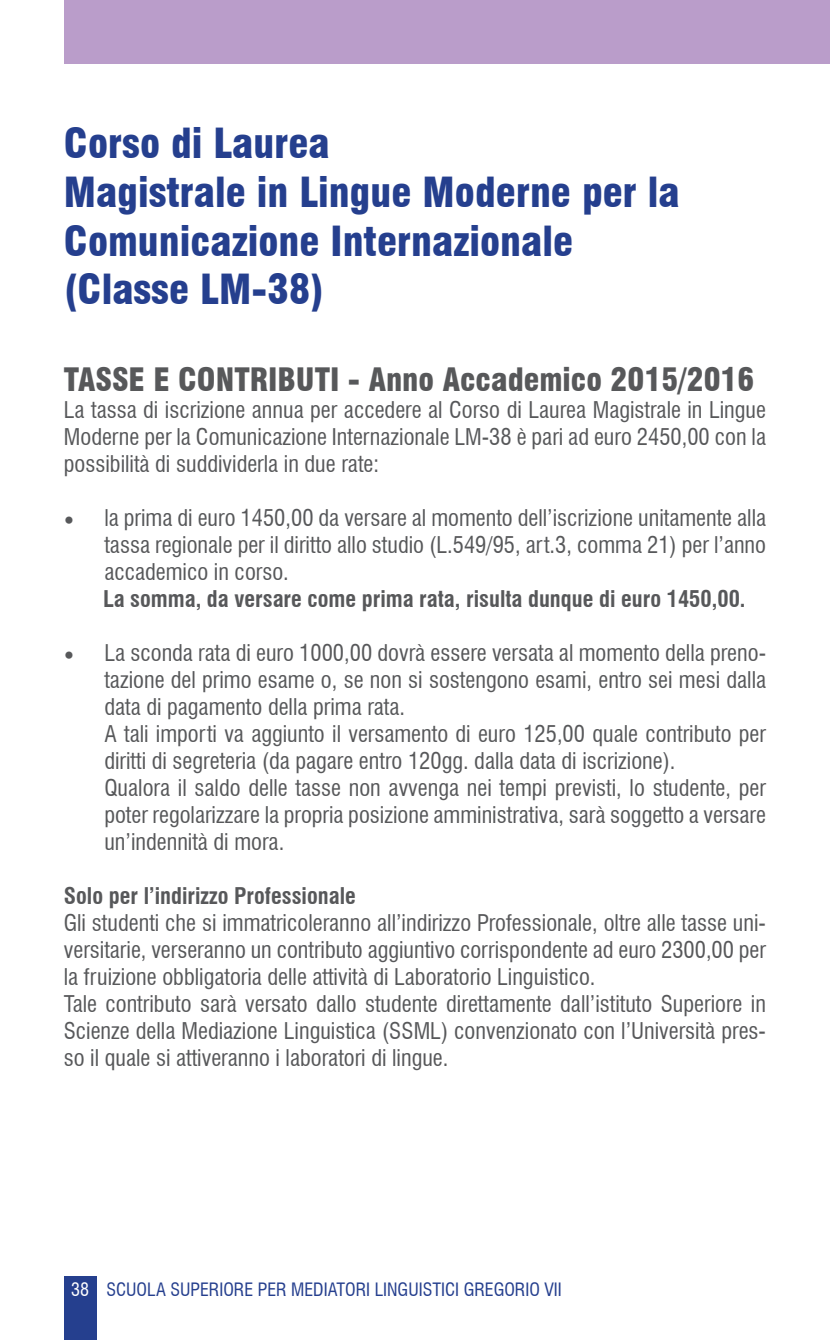
<style>
.page{position:relative;width:830px;height:1340px;background:#fff}
.page>*{position:absolute;margin:0;border:0;box-sizing:border-box;transform-origin:0 0}
.t1{font:900 condensed 40.5px/48.6px "Swiss 721 BT";color:#253f8e}
.t2{font:900 condensed 31.5px "Swiss 721 BT";color:#57585a}
.t3{font:condensed 22.5px/27px "Swiss 721 BT";color:#57585a;text-align:justify}
.t4{font:700 condensed 22.5px "Swiss 721 BT";color:#57585a}
.t5{font:condensed 18px "Swiss 721 BT";color:#253f8e}
.s1{font-family:"Minion Pro";font-stretch:normal;font-size:27px}
.s2{color:#fff}
</style>
<div class="page">
<div style="left:64px;top:1276px;width:32px;height:63px;background:#253f8e"></div>
<div style="left:64px;top:0;width:765px;height:64px;background:#ba9dca"></div>
<h1 class="t1" style="left:64px;top:119px;width:617px">Corso di Laurea<br>Magistrale in Lingue Moderne per la<br>Comunicazione Internazionale (Classe LM-38)</h1>
<h2 class="t2" style="left:64px;top:360px;width:691px">TASSE E CONTRIBUTI - Anno Accademico 2015/2016</h2>
<p class="t3" style="left:64px;top:396px;width:703px">La tassa di iscrizione annua per accedere al Corso di Laurea Magistrale in Lingue Moderne per la Comunicazione Internazionale LM-38 è pari ad euro 2450,00 con la possibilità di suddividerla in due rate:</p>
<p class="t3" style="left:104px;top:504px;width:663px;text-indent:-40px"><span class="s1">•</span> la prima di euro 1450,00 da versare al momento dell’iscrizione unitamente alla tassa regionale per il diritto allo studio (L.549/95, art.3, comma 21) per l’anno accademico in corso.</p>
<p class="t4" style="left:103px;top:585px;width:643px">La somma, da versare come prima rata, risulta dunque di euro 1450,00.</p>
<p class="t3" style="left:104px;top:639px;width:663px;text-align:left;text-indent:-40px"><span class="s1">•</span> La sconda rata di euro 1000,00 dovrà essere versata al momento della preno&shy;tazione del primo esame o, se non si sostengono esami, entro sei mesi dalla data di pagamento della prima rata.<br>A tali importi va aggiunto il versamento di euro 125,00 quale contributo per diritti di segreteria (da pagare entro 120gg. dalla data di iscrizione).<br>Qualora il saldo delle tasse non avvenga nei tempi previsti, lo studente, per poter regolarizzare la propria posizione amministrativa, sarà soggetto a versare un’indennità di mora.</p>
<p class="t4" style="left:64px;top:882px;width:293px">Solo per l’indirizzo Professionale</p>
<p class="t3" style="left:64px;top:909px;width:703px;text-align:left">Gli studenti che si immatricoleranno all’indirizzo Professionale, oltre alle tasse uni&shy;versitarie, verseranno un contributo aggiuntivo corrispondente ad euro 2300,00 per la fruizione obbligatoria delle attività di Laboratorio Linguistico.<br>Tale contributo sarà versato dallo studente direttamente dall’istituto Superiore in Scienze della Mediazione Linguistica (SSML) convenzionato con l’Università pres&shy;so il quale si attiveranno i laboratori di lingue.</p>
<p class="t5" style="left:71px;top:1278px;width:492px"><span class="s2">38</span> SCUOLA SUPERIORE PER MEDIATORI LINGUISTICI GREGORIO VII</p>
</div>
